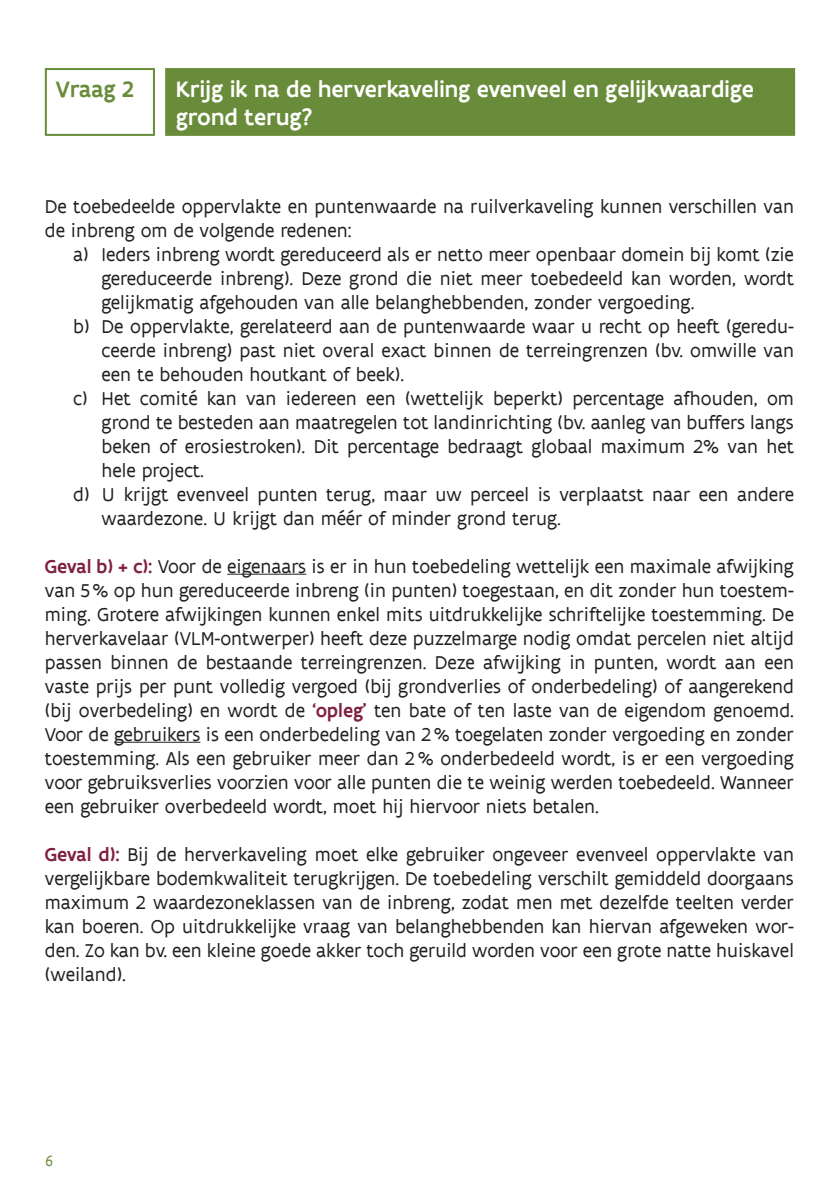
<style>
.page{position:relative;width:840px;height:1191px;background:#fff}
.page>*{position:absolute;margin:0;border:0;box-sizing:border-box;transform-origin:0 0}
.t1{font:500 24px/28.8px "Flanders Art Sans";color:#fff}
.t2{font:500 24px "Flanders Art Sans";letter-spacing:-.01em;color:#698c3a}
.t3{font:20px/24px "Flanders Art Sans";color:#231f20;text-align:justify}
.t4{font:16px "Flanders Art Sans";color:#698c3a}
.s1{font-weight:500;color:#7f203e}
</style>
<div class="page">
<hr style="left:227px;top:574px;width:79px;height:1px;background:#231f20">
<hr style="left:114px;top:742px;width:86px;height:1px;background:#231f20">
<div style="left:45px;top:68px;width:110px;height:68px;border:2px solid #698c3a"></div>
<div style="left:166px;top:69px;width:627px;height:66px;background:#698c3a"></div>
<div style="left:165px;top:68px;width:629px;height:68px;border:2px solid #698c3a"></div>
<p class="t2" style="left:55px;top:74px;width:80px">Vraag 2</p>
<p class="t1" style="left:175px;top:75px;width:579px">Krijg ik na de herverkaveling evenveel en gelijkwaardige grond terug?</p>
<p class="t3" style="left:45px;top:194px;width:750px">De toebedeelde oppervlakte en puntenwaarde na ruilverkaveling kunnen verschillen van de inbreng om de volgende redenen:</p>
<p class="t3" style="left:73px;top:242px;width:721px">a) Ieders inbreng wordt gereduceerd als er netto meer openbaar domein bij komt (zie</p>
<p class="t3" style="left:101px;top:266px;width:693px">gereduceerde inbreng). Deze grond die niet meer toebedeeld kan worden, wordt</p>
<p class="t3" style="left:101px;top:290px;width:594px">gelijkmatig afgehouden van alle belanghebbenden, zonder vergoeding.</p>
<p class="t3" style="left:73px;top:314px;width:721px">b) De oppervlakte, gerelateerd aan de puntenwaarde waar u recht op heeft (geredu-</p>
<p class="t3" style="left:101px;top:338px;width:693px">ceerde inbreng) past niet overal exact binnen de terreingrenzen (bv. omwille van</p>
<p class="t3" style="left:101px;top:362px;width:304px">een te behouden houtkant of beek).</p>
<p class="t3" style="left:73px;top:386px;width:721px">c) Het comité kan van iedereen een (wettelijk beperkt) percentage afhouden, om</p>
<p class="t3" style="left:101px;top:410px;width:693px">grond te besteden aan maatregelen tot landinrichting (bv. aanleg van buffers langs</p>
<p class="t3" style="left:101px;top:434px;width:693px">beken of erosiestroken). Dit percentage bedraagt globaal maximum 2% van het</p>
<p class="t3" style="left:101px;top:458px;width:104px">hele project.</p>
<p class="t3" style="left:73px;top:482px;width:722px">d) U krijgt evenveel punten terug, maar uw perceel is verplaatst naar een andere</p>
<p class="t3" style="left:101px;top:506px;width:460px">waardezone. U krijgt dan méér of minder grond terug.</p>
<p class="t3" style="left:45px;top:554px;width:750px"><span class="s1">Geval b) + c):</span> Voor de eigenaars is er in hun toebedeling wettelijk een maximale afwijking van 5% op hun gereduceerde inbreng (in punten) toegestaan, en dit zonder hun toestem&shy;ming. Grotere afwijkingen kunnen enkel mits uitdrukkelijke schriftelijke toestemming. De herverkavelaar (VLM-ontwerper) heeft deze puzzelmarge nodig omdat percelen niet altijd passen binnen de bestaande terreingrenzen. Deze afwijking in punten, wordt aan een vaste prijs per punt volledig vergoed (bij grondverlies of onderbedeling) of aangerekend (bij overbedeling) en wordt de <span class="s1">‘opleg’</span> ten bate of ten laste van de eigendom genoemd.<br>Voor de gebruikers is een onderbedeling van 2% toegelaten zonder vergoeding en zonder toestemming. Als een gebruiker meer dan 2% onderbedeeld wordt, is er een vergoeding voor gebruiksverlies voorzien voor alle punten die te weinig werden toebedeeld. Wanneer een gebruiker overbedeeld wordt, moet hij hiervoor niets betalen.</p>
<p class="t3" style="left:45px;top:842px;width:750px"><span class="s1">Geval d):</span> Bij de herverkaveling moet elke gebruiker ongeveer evenveel oppervlakte van vergelijkbare bodemkwaliteit terugkrijgen. De toebedeling verschilt gemiddeld doorgaans maximum 2 waardezoneklassen van de inbreng, zodat men met dezelfde teelten verder kan boeren. Op uitdrukkelijke vraag van belanghebbenden kan hiervan afgeweken wor&shy;den. Zo kan bv. een kleine goede akker toch geruild worden voor een grote natte huiskavel (weiland).</p>
<p class="t4" style="left:45px;top:1151px;width:9px">6</p>
</div>
